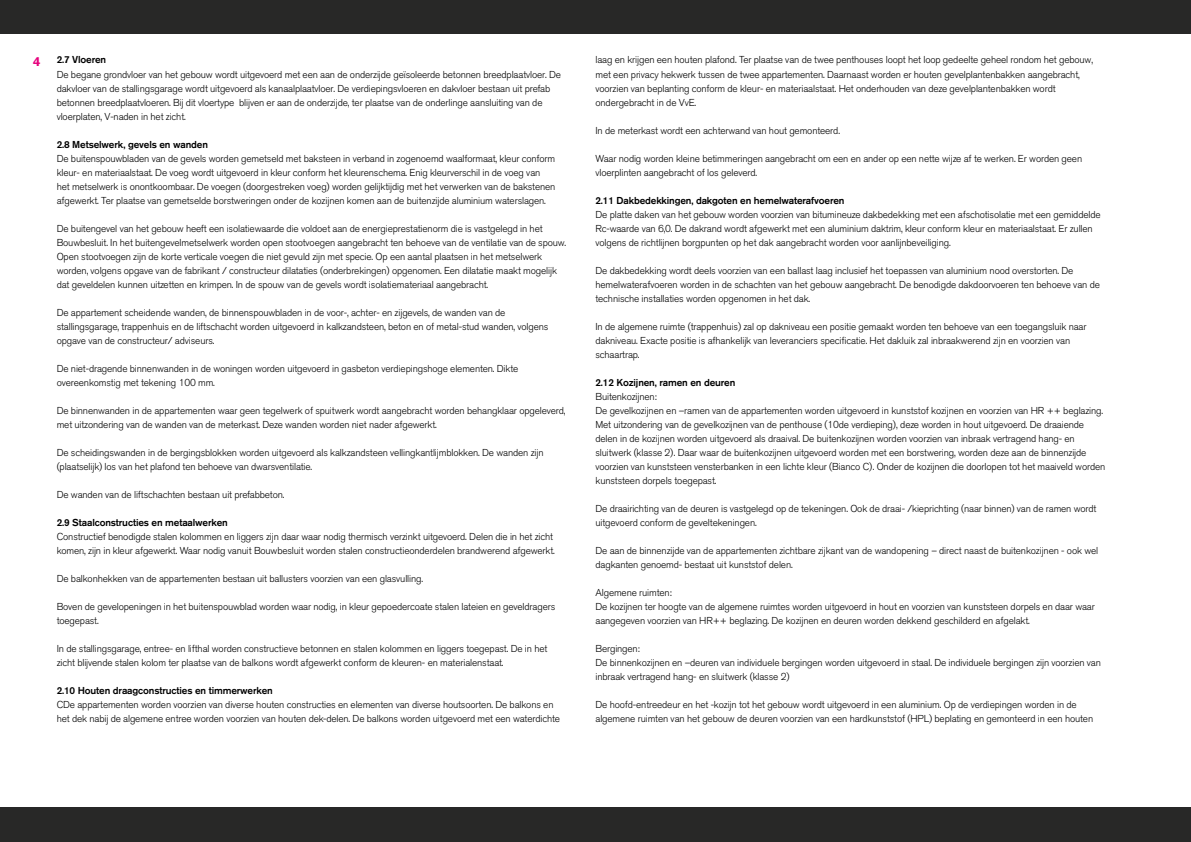
<style>
.page{position:relative;width:1191px;height:842px;background:#fff}
.page>*{position:absolute;margin:0;border:0;box-sizing:border-box;transform-origin:0 0}
.t1{font:700 13px "Akzidenz Grotesk BQ";color:#e6007d}
.t2{font:300 10px/14px "Akzidenz Grotesk BQ";letter-spacing:-.015em;color:#000}
.t3{font:500 10px "Akzidenz Grotesk BQ";letter-spacing:-.015em;color:#000}
</style>
<div class="page">
<div style="left:0;top:0;width:1191px;height:33px;background:#282827"></div>
<div style="left:0;top:808px;width:1191px;height:34px;background:#282827"></div>
<h1 class="t1" style="left:33px;top:54px;width:9px">4</h1>
<p class="t3" style="left:57px;top:54px;width:51px">2.7 Vloeren</p>
<p class="t2" style="left:57px;top:67px;width:506px">De begane grondvloer van het gebouw wordt uitgevoerd met een aan de onderzijde geïsoleerde betonnen breedplaatvloer. De dakvloer van de stallingsgarage wordt uitgevoerd als kanaalplaatvloer. De verdiepingsvloeren en dakvloer bestaan uit prefab betonnen breedplaatvloeren. Bij dit vloertype blijven er aan de onderzijde, ter plaatse van de onderlinge aansluiting van de vloerplaten, V-naden in het zicht.</p>
<p class="t3" style="left:57px;top:138px;width:153px">2.8 Metselwerk, gevels en wanden</p>
<p class="t2" style="left:57px;top:151px;width:500px">De buitenspouwbladen van de gevels worden gemetseld met baksteen in verband in zogenoemd waalformaat, kleur conform kleur- en materiaalstaat. De voeg wordt uitgevoerd in kleur conform het kleurenschema. Enig kleurverschil in de voeg van het metselwerk is onontkoombaar. De voegen (doorgestreken voeg) worden gelijktijdig met het verwerken van de bakstenen afgewerkt. Ter plaatse van gemetselde borstweringen onder de kozijnen komen aan de buitenzijde aluminium waterslagen.</p>
<p class="t2" style="left:57px;top:221px;width:511px">De buitengevel van het gebouw heeft een isolatiewaarde die voldoet aan de energieprestatienorm die is vastgelegd in het Bouwbesluit. In het buitengevelmetselwerk worden open stootvoegen aangebracht ten behoeve van de ventilatie van de spouw.<br>Open stootvoegen zijn de korte verticale voegen die niet gevuld zijn met specie. Op een aantal plaatsen in het metselwerk worden, volgens opgave van de fabrikant / constructeur dilataties (onderbrekingen) opgenomen. Een dilatatie maakt mogelijk dat geveldelen kunnen uitzetten en krimpen. In de spouw van de gevels wordt isolatiemateriaal aangebracht.</p>
<p class="t2" style="left:57px;top:305px;width:493px">De appartement scheidende wanden, de binnenspouwbladen in de voor-, achter- en zijgevels, de wanden van de stallingsgarage, trappenhuis en de liftschacht worden uitgevoerd in kalkzandsteen, beton en of metal-stud wanden, volgens opgave van de constructeur/ adviseurs.</p>
<p class="t2" style="left:57px;top:361px;width:463px">De niet-dragende binnenwanden in de woningen worden uitgevoerd in gasbeton verdiepingshoge elementen. Dikte overeenkomstig met tekening 100 mm.</p>
<p class="t2" style="left:57px;top:403px;width:510px">De binnenwanden in de appartementen waar geen tegelwerk of spuitwerk wordt aangebracht worden behangklaar opgeleverd, met uitzondering van de wanden van de meterkast. Deze wanden worden niet nader afgewerkt.</p>
<p class="t2" style="left:57px;top:445px;width:488px">De scheidingswanden in de bergingsblokken worden uitgevoerd als kalkzandsteen vellingkantlijmblokken. De wanden zijn (plaatselijk) los van het plafond ten behoeve van dwarsventilatie.</p>
<p class="t2" style="left:57px;top:487px;width:229px">De wanden van de liftschachten bestaan uit prefabbeton.</p>
<p class="t3" style="left:57px;top:516px;width:173px">2.9 Staalconstructies en metaalwerken</p>
<p class="t2" style="left:57px;top:529px;width:500px">Constructief benodigde stalen kolommen en liggers zijn daar waar nodig thermisch verzinkt uitgevoerd. Delen die in het zicht komen, zijn in kleur afgewerkt. Waar nodig vanuit Bouwbesluit worden stalen constructieonderdelen brandwerend afgewerkt.</p>
<p class="t2" style="left:57px;top:571px;width:368px">De balkonhekken van de appartementen bestaan uit ballusters voorzien van een glasvulling.</p>
<p class="t2" style="left:57px;top:599px;width:500px">Boven de gevelopeningen in het buitenspouwblad worden waar nodig, in kleur gepoedercoate stalen lateien en geveldragers toegepast.</p>
<p class="t2" style="left:57px;top:641px;width:492px">In de stallingsgarage, entree- en lifthal worden constructieve betonnen en stalen kolommen en liggers toegepast. De in het zicht blijvende stalen kolom ter plaatse van de balkons wordt afgewerkt conform de kleuren- en materialenstaat.</p>
<p class="t3" style="left:57px;top:684px;width:218px">2.10 Houten draagconstructies en timmerwerken</p>
<p class="t2" style="left:57px;top:697px;width:505px">CDe appartementen worden voorzien van diverse houten constructies en elementen van diverse houtsoorten. De balkons en het dek nabij de algemene entree worden voorzien van houten dek-delen. De balkons worden uitgevoerd met een waterdichte</p>
<p class="t2" style="left:595px;top:53px;width:499px">laag en krijgen een houten plafond. Ter plaatse van de twee penthouses loopt het loop gedeelte geheel rondom het gebouw, met een privacy hekwerk tussen de twee appartementen. Daarnaast worden er houten gevelplantenbakken aangebracht, voorzien van beplanting conform de kleur- en materiaalstaat. Het onderhouden van deze gevelplantenbakken wordt ondergebracht in de VvE.</p>
<p class="t2" style="left:595px;top:123px;width:246px">In de meterkast wordt een achterwand van hout gemonteerd.</p>
<p class="t2" style="left:595px;top:151px;width:488px">Waar nodig worden kleine betimmeringen aangebracht om een en ander op een nette wijze af te werken. Er worden geen vloerplinten aangebracht of los geleverd.</p>
<p class="t3" style="left:595px;top:194px;width:250px">2.11 Dakbedekkingen, dakgoten en hemelwaterafvoeren</p>
<p class="t2" style="left:595px;top:207px;width:507px">De platte daken van het gebouw worden voorzien van bitumineuze dakbedekking met een afschotisolatie met een gemiddelde<br>Rc-waarde van 6,0. De dakrand wordt afgewerkt met een aluminium daktrim, kleur conform kleur en materiaalstaat. Er zullen volgens de richtlijnen borgpunten op het dak aangebracht worden voor aanlijnbeveiliging.</p>
<p class="t2" style="left:595px;top:263px;width:506px">De dakbedekking wordt deels voorzien van een ballast laag inclusief het toepassen van aluminium nood overstorten. De hemelwaterafvoeren worden in de schachten van het gebouw aangebracht. De benodigde dakdoorvoeren ten behoeve van de technische installaties worden opgenomen in het dak.</p>
<p class="t2" style="left:595px;top:319px;width:492px">In de algemene ruimte (trappenhuis) zal op dakniveau een positie gemaakt worden ten behoeve van een toegangsluik naar dakniveau. Exacte positie is afhankelijk van leveranciers specificatie. Het dakluik zal inbraakwerend zijn en voorzien van schaartrap.</p>
<p class="t3" style="left:595px;top:376px;width:141px">2.12 Kozijnen, ramen en deuren</p>
<p class="t2" style="left:595px;top:389px;width:511px">Buitenkozijnen:<br>De gevelkozijnen en –ramen van de appartementen worden uitgevoerd in kunststof kozijnen en voorzien van HR ++ beglazing.<br>Met uitzondering van de gevelkozijnen van de penthouse (10de verdieping), deze worden in hout uitgevoerd. De draaiende delen in de kozijnen worden uitgevoerd als draaival. De buitenkozijnen worden voorzien van inbraak vertragend hang- en sluitwerk (klasse 2). Daar waar de buitenkozijnen uitgevoerd worden met een borstwering, worden deze aan de binnenzijde voorzien van kunststeen vensterbanken in een lichte kleur (Bianco C). Onder de kozijnen die doorlopen tot het maaiveld worden kunststeen dorpels toegepast.</p>
<p class="t2" style="left:595px;top:501px;width:502px">De draairichting van de deuren is vastgelegd op de tekeningen. Ook de draai- /kieprichting (naar binnen) van de ramen wordt uitgevoerd conform de geveltekeningen.</p>
<p class="t2" style="left:595px;top:543px;width:504px">De aan de binnenzijde van de appartementen zichtbare zijkant van de wandopening – direct naast de buitenkozijnen - ook wel dagkanten genoemd- bestaat uit kunststof delen.</p>
<p class="t2" style="left:595px;top:585px;width:501px">Algemene ruimten:<br>De kozijnen ter hoogte van de algemene ruimtes worden uitgevoerd in hout en voorzien van kunststeen dorpels en daar waar aangegeven voorzien van HR++ beglazing. De kozijnen en deuren worden dekkend geschilderd en afgelakt.</p>
<p class="t2" style="left:595px;top:641px;width:507px">Bergingen:<br>De binnenkozijnen en –deuren van individuele bergingen worden uitgevoerd in staal. De individuele bergingen zijn voorzien van inbraak vertragend hang- en sluitwerk (klasse 2)</p>
<p class="t2" style="left:595px;top:697px;width:499px">De hoofd-entreedeur en het -kozijn tot het gebouw wordt uitgevoerd in een aluminium. Op de verdiepingen worden in de algemene ruimten van het gebouw de deuren voorzien van een hardkunststof (HPL) beplating en gemonteerd in een houten</p>
</div>
